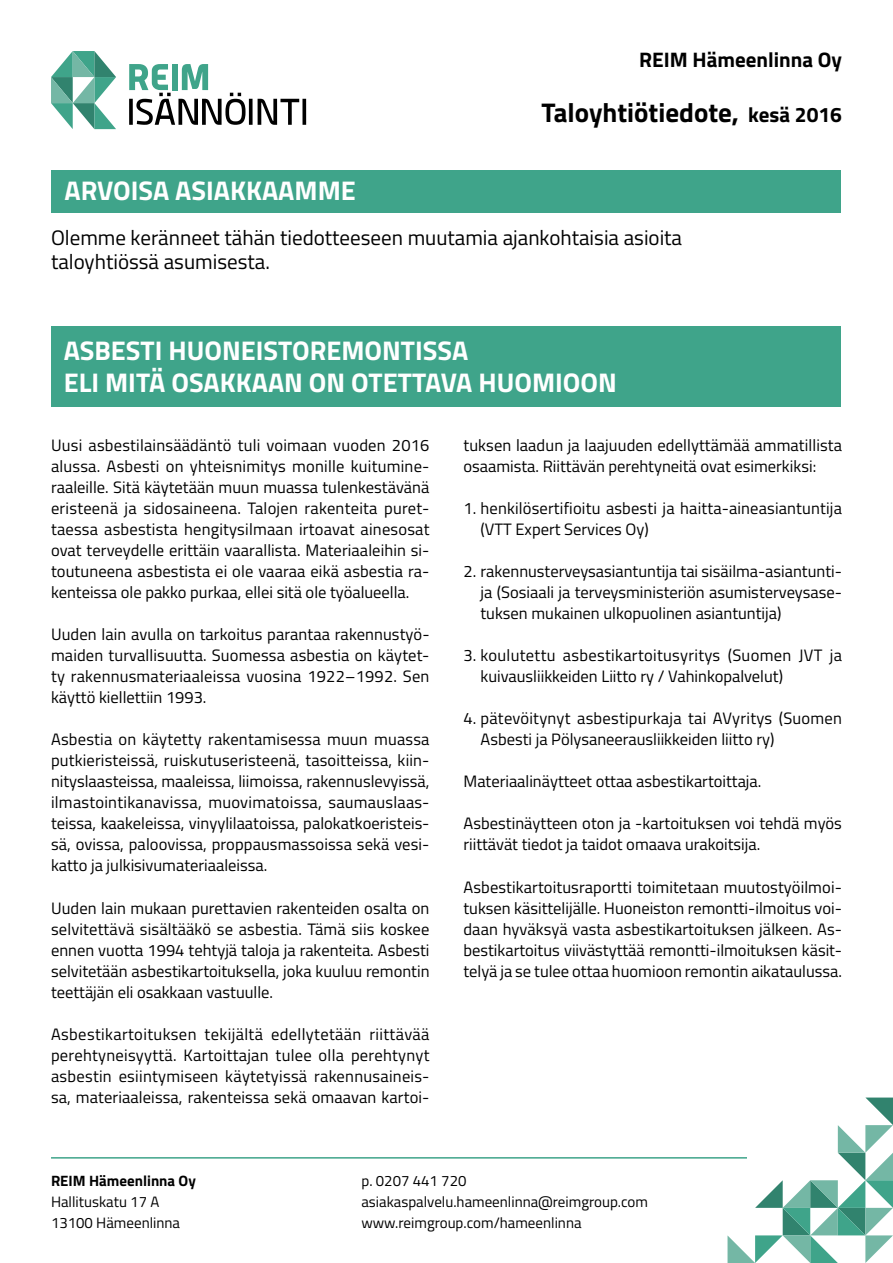
<style>
.page{position:relative;width:893px;height:1263px;background:#fff}
.page>*{position:absolute;margin:0;border:0;box-sizing:border-box;transform-origin:0 0}
.t1{font:700 27px/31px "Titillium";color:#fff}
.t2{font:700 27px "Titillium";color:#000}
.t3{font:21px/24.2px "Titillium";color:#000}
.t4{font:700 21px "Titillium";color:#000}
.t5{font:16.5px/21px "Titillium";color:#000;text-align:justify}
.t6{font:15px/21px "Titillium";color:#000}
.t7{font:700 15px "Titillium";color:#000}
.s1{font-size:21px}
</style>
<div class="page">
<div style="left:52px;top:170px;width:789px;height:43px;background:#3fa48a"></div>
<div style="left:51px;top:326px;width:789px;height:81px;background:#3fa48a"></div>
<svg style="left:249px;top:99px;width:4px;height:26px"></svg>
<svg style="left:258px;top:99px;width:41px;height:26px"></svg>
<svg style="left:302px;top:99px;width:4px;height:26px"></svg>
<svg style="left:129px;top:64px;width:117px;height:61px"></svg>
<svg style="left:51px;top:51px;width:65px;height:78px"></svg>
<svg style="left:727px;top:1097px;width:166px;height:166px"></svg>
<hr style="left:51px;top:1157px;width:696px;height:1px;background:#3fa48a">
<p class="t4" style="left:639px;top:52px;width:204px">REIM Hämeenlinna Oy</p>
<h1 class="t2" style="left:542px;top:102px;width:302px">Taloyhtiötiedote, <span class="s1">kesä 2016</span></h1>
<h1 class="t1" style="left:65px;top:177px;width:293px">ARVOISA ASIAKKAAMME</h1>
<p class="t3" style="left:51px;top:228px;width:633px">Olemme keränneet tähän tiedotteeseen muutamia ajankohtaisia asioita taloyhtiössä asumisesta.</p>
<h1 class="t1" style="left:64px;top:338px;width:555px">ASBESTI HUONEISTOREMONTISSA<br>ELI MITÄ OSAKKAAN ON OTETTAVA HUOMIOON</h1>
<p class="t5" style="left:51px;top:437px;width:380px">Uusi asbestilainsäädäntö tuli voimaan vuoden 2016 alussa. Asbesti on yhteisnimitys monille kuitumine&shy;raaleille. Sitä käytetään muun muassa tulenkestävänä eristeenä ja sidosaineena. Talojen rakenteita puret&shy;taessa asbestista hengitysilmaan irtoavat ainesosat ovat terveydelle erittäin vaarallista. Materiaaleihin si&shy;toutuneena asbestista ei ole vaaraa eikä asbestia ra&shy;kenteissa ole pakko purkaa, ellei sitä ole työalueella.</p>
<p class="t5" style="left:51px;top:626px;width:380px">Uuden lain avulla on tarkoitus parantaa rakennustyö&shy;maiden turvallisuutta. Suomessa asbestia on käytet&shy;ty rakennusmateriaaleissa vuosina 1922–1992. Sen käyttö kiellettiin 1993.</p>
<p class="t5" style="left:51px;top:731px;width:380px">Asbestia on käytetty rakentamisessa muun muassa putkieristeissä, ruiskutuseristeenä, tasoitteissa, kiin&shy;nityslaasteissa, maaleissa, liimoissa, rakennuslevyissä, ilmastointikanavissa, muovimatoissa, saumauslaas&shy;teissa, kaakeleissa, vinyylilaatoissa, palokatkoeristeis&shy;sä, ovissa, paloovissa, proppausmassoissa sekä vesi&shy;katto ja julkisivumateriaaleissa.</p>
<p class="t5" style="left:51px;top:899px;width:380px">Uuden lain mukaan purettavien rakenteiden osalta on selvitettävä sisältääkö se asbestia. Tämä siis koskee ennen vuotta 1994 tehtyjä taloja ja rakenteita. Asbesti selvitetään asbestikartoituksella, joka kuuluu remontin teettäjän eli osakkaan vastuulle.</p>
<p class="t5" style="left:51px;top:1025px;width:380px">Asbestikartoituksen tekijältä edellytetään riittävää perehtyneisyyttä. Kartoittajan tulee olla perehtynyt asbestin esiintymiseen käytetyissä rakennusaineis&shy;sa, materiaaleissa, rakenteissa sekä omaavan kartoi-</p>
<p class="t5" style="left:463px;top:437px;width:380px">tuksen laadun ja laajuuden edellyttämää ammatillista osaamista. Riittävän perehtyneitä ovat esimerkiksi:</p>
<p class="t5" style="left:480px;top:500px;width:363px;text-indent:-17px">1. henkilösertifioitu asbesti ja haitta-aineasiantuntija (VTT Expert Services Oy)</p>
<p class="t5" style="left:480px;top:563px;width:363px;text-indent:-17px">2. rakennusterveysasiantuntija tai sisäilma-asiantunti&shy;ja (Sosiaali ja terveysministeriön asumisterveysase&shy;tuksen mukainen ulkopuolinen asiantuntija)</p>
<p class="t5" style="left:480px;top:647px;width:363px;text-indent:-17px">3. koulutettu asbestikartoitusyritys (Suomen JVT ja kuivausliikkeiden Liitto ry / Vahinkopalvelut)</p>
<p class="t5" style="left:480px;top:710px;width:363px;text-indent:-17px">4. pätevöitynyt asbestipurkaja tai AVyritys (Suomen<br>Asbesti ja Pölysaneerausliikkeiden liitto ry)</p>
<p class="t5" style="left:463px;top:773px;width:299px">Materiaalinäytteet ottaa asbestikartoittaja.</p>
<p class="t5" style="left:463px;top:815px;width:380px">Asbestinäytteen oton ja -kartoituksen voi tehdä myös riittävät tiedot ja taidot omaava urakoitsija.</p>
<p class="t5" style="left:463px;top:878px;width:380px">Asbestikartoitusraportti toimitetaan muutostyöilmoi&shy;tuksen käsittelijälle. Huoneiston remontti-ilmoitus voi&shy;daan hyväksyä vasta asbestikartoituksen jälkeen. As&shy;bestikartoitus viivästyttää remontti-ilmoituksen käsit&shy;telyä ja se tulee ottaa huomioon remontin aikataulussa.</p>
<p class="t7" style="left:51px;top:1175px;width:146px">REIM Hämeenlinna Oy</p>
<p class="t6" style="left:51px;top:1193px;width:131px">Hallituskatu 17 A<br>13100 Hämeenlinna</p>
<p class="t6" style="left:361px;top:1172px;width:288px">p. 0207 441 720 asiakaspalvelu.hameenlinna@reimgroup.com www.reimgroup.com/hameenlinna</p>
</div>
